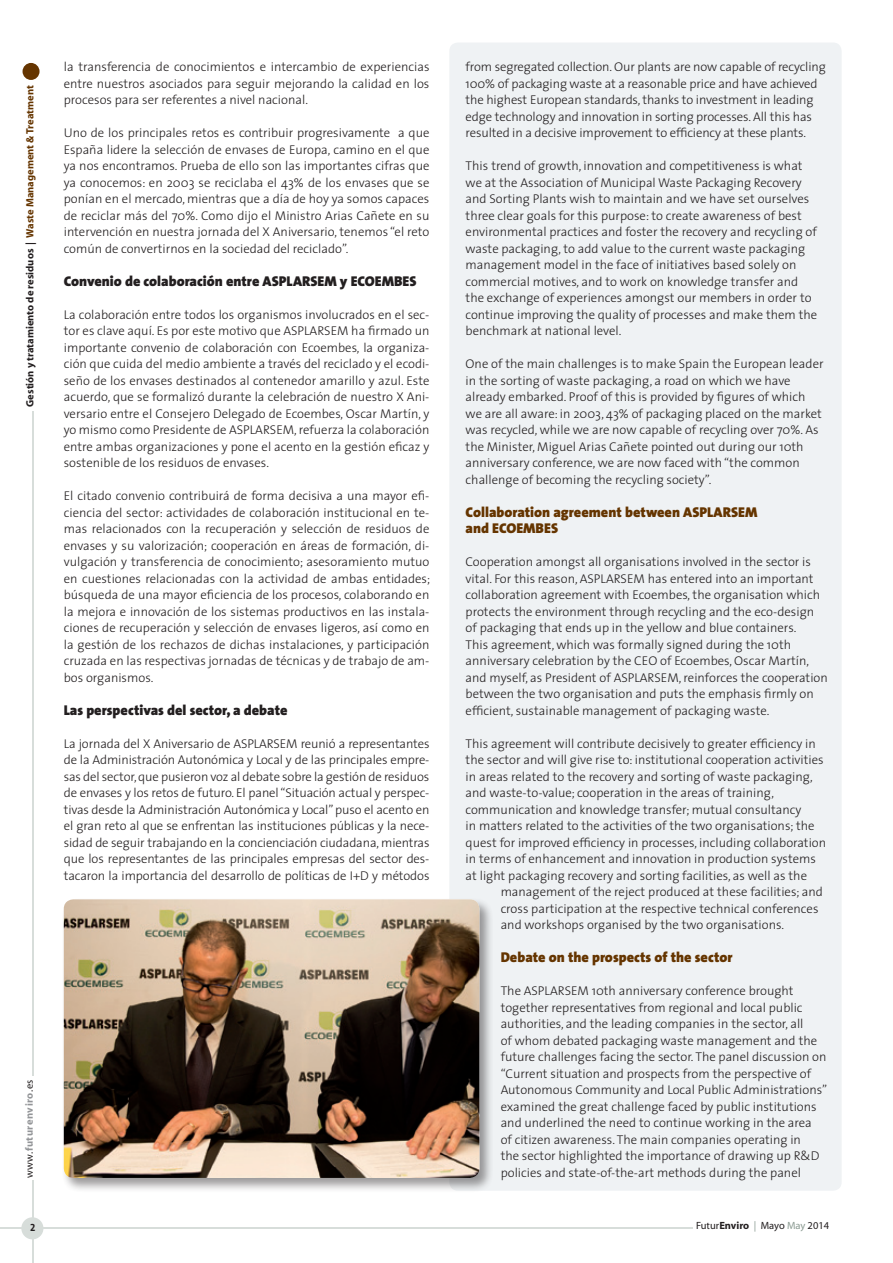
<style>
.page{position:relative;width:893px;height:1263px;background:#fff}
.page>*{position:absolute;margin:0;border:0;box-sizing:border-box;transform-origin:0 0}
.Ladillo_Texto{font:900 14.25px "The Sans";color:#653500}
.Ladillo_Texto_-_espñ{font:900 14.25px "The Sans";color:#231f20}
.Texto_ingles{font:300 12.75px/16.5px "The Sans";color:#231f20}
.Texto{font:300 12.75px/16.5px "The Sans";color:#231f20;text-align:justify}
.t1{font:700 10.5px "Myriad";color:#231f20}
.t2{font:10.5px "Myriad";color:#231f20}
.t3{font:700 10.5px "Myriad";letter-spacing:.05em;color:#939598}
.t4{font:10.5px "The Sans Bold Caps";color:#231f20}
.s1{color:#653500}
.s2{font-weight:400;color:#231f20}
.s3{font-weight:700}
.s4{color:#8b9b92}
</style>
<div class="page">
<hr style="left:0;top:1228px;width:692px;height:1px;background:#d7ddda">
<div style="left:23px;top:63px;width:17px;height:17px;background:#653500;border-radius:50%"></div>
<hr style="left:32px;top:1180px;width:1px;height:83px;background:#d7ddda">
<hr style="left:32px;top:411px;width:1px;height:665px;background:#d7ddda">
<div style="left:21px;top:1217px;width:22px;height:22px;background:#d7ddda;border-radius:50%"></div>
<div style="left:449px;top:43px;width:393px;height:1148px;background:#eff2f4;border-radius:9px"></div>
<div style="left:61px;top:897px;width:433px;height:295px;background:#231f20;opacity:.45"></div>
<img style="left:64px;top:899px;width:415px;height:279px">
<p class="t1" style="left:24px;top:407px;width:323px;rotate:-90deg">Gestión y tratamiento de residuos | <span class="s1">Waste Management &amp; Treatment</span></p>
<p class="Texto" style="left:64px;top:58px;width:367px">la transferencia de conocimientos e intercambio de experiencias entre nuestros asociados para seguir mejorando la calidad en los procesos para ser referentes a nivel nacional.</p>
<p class="Texto" style="left:64px;top:124px;width:367px">Uno de los principales retos es contribuir progresivamente a que España lidere la selección de envases de Europa, camino en el que ya nos encontramos. Prueba de ello son las importantes cifras que ya conocemos: en 2003 se reciclaba el 43% de los envases que se ponían en el mercado, mientras que a día de hoy ya somos capaces de reciclar más del 70%. Como dijo el Ministro Arias Cañete en su intervención en nuestra jornada del X Aniversario, tenemos “el reto común de convertirnos en la sociedad del reciclado”.</p>
<p class="Ladillo_Texto_-_espñ" style="left:64px;top:269px;width:354px">Convenio de colaboración entre ASPLARSEM y ECOEMBES</p>
<p class="Texto" style="left:64px;top:306px;width:367px">La colaboración entre todos los organismos involucrados en el sec&shy;tor es clave aquí. Es por este motivo que ASPLARSEM ha firmado un importante convenio de colaboración con Ecoembes, la organiza&shy;ción que cuida del medio ambiente a través del reciclado y el ecodi&shy;seño de los envases destinados al contenedor amarillo y azul. Este acuerdo, que se formalizó durante la celebración de nuestro X Ani&shy;versario entre el Consejero Delegado de Ecoembes, Oscar Martín, y yo mismo como Presidente de ASPLARSEM, refuerza la colaboración entre ambas organizaciones y pone el acento en la gestión eficaz y sostenible de los residuos de envases.</p>
<p class="Texto" style="left:64px;top:487px;width:368px">El citado convenio contribuirá de forma decisiva a una mayor efi&shy;ciencia del sector: actividades de colaboración institucional en te&shy;mas relacionados con la recuperación y selección de residuos de envases y su valorización; cooperación en áreas de formación, di&shy;vulgación y transferencia de conocimiento; asesoramiento mutuo en cuestiones relacionadas con la actividad de ambas entidades; búsqueda de una mayor eficiencia de los procesos, colaborando en la mejora e innovación de los sistemas productivos en las instala&shy;ciones de recuperación y selección de envases ligeros, así como en la gestión de los rechazos de dichas instalaciones, y participación cruzada en las respectivas jornadas de técnicas y de trabajo de am&shy;bos organismos.</p>
<p class="Ladillo_Texto_-_espñ" style="left:64px;top:698px;width:225px">Las perspectivas del sector, a debate</p>
<p class="Texto" style="left:64px;top:735px;width:367px">La jornada del X Aniversario de ASPLARSEM reunió a representantes de la Administración Autonómica y Local y de las principales empre&shy;sas del sector, que pusieron voz al debate sobre la gestión de residuos de envases y los retos de futuro. El panel “Situación actual y perspec&shy;tivas desde la Administración Autonómica y Local” puso el acento en el gran reto al que se enfrentan las instituciones públicas y la nece&shy;sidad de seguir trabajando en la concienciación ciudadana, mientras que los representantes de las principales empresas del sector des&shy;tacaron la importancia del desarrollo de políticas de I+D y métodos</p>
<p class="t3" style="left:24px;top:1178px;width:100px;rotate:-90deg"><span class="s2">www.</span>futurenviro<span class="s2">.es</span></p>
<p class="t4" style="left:30px;top:1219px;width:7px">2</p>
<p class="Texto_ingles" style="left:466px;top:58px;width:362px">from segregated collection. Our plants are now capable of recycling 100% of packaging waste at a reasonable price and have achieved the highest European standards, thanks to investment in leading edge technology and innovation in sorting processes. All this has resulted in a decisive improvement to efficiency at these plants.</p>
<p class="Texto_ingles" style="left:466px;top:157px;width:353px">This trend of growth, innovation and competitiveness is what we at the Association of Municipal Waste Packaging Recovery and Sorting Plants wish to maintain and we have set ourselves three clear goals for this purpose: to create awareness of best environmental practices and foster the recovery and recycling of waste packaging, to add value to the current waste packaging management model in the face of initiatives based solely on commercial motives, and to work on knowledge transfer and the exchange of experiences amongst our members in order to continue improving the quality of processes and make them the benchmark at national level.</p>
<p class="Texto_ingles" style="left:466px;top:355px;width:359px">One of the main challenges is to make Spain the European leader in the sorting of waste packaging, a road on which we have already embarked. Proof of this is provided by figures of which we are all aware: in 2003, 43% of packaging placed on the market was recycled, while we are now capable of recycling over 70%. As the Minister, Miguel Arias Cañete pointed out during our 10th anniversary conference, we are now faced with “the common challenge of becoming the recycling society”.</p>
<p class="Ladillo_Texto" style="left:466px;top:500px;width:293px">Collaboration agreement between ASPLARSEM</p>
<p class="Ladillo_Texto" style="left:466px;top:516px;width:94px">and ECOEMBES</p>
<p class="Texto_ingles" style="left:466px;top:553px;width:364px">Cooperation amongst all organisations involved in the sector is vital. For this reason, ASPLARSEM has entered into an important collaboration agreement with Ecoembes, the organisation which protects the environment through recycling and the eco-design of packaging that ends up in the yellow and blue containers.<br>This agreement, which was formally signed during the 10th anniversary celebration by the CEO of Ecoembes, Oscar Martín, and myself, as President of ASPLARSEM, reinforces the cooperation between the two organisation and puts the emphasis firmly on efficient, sustainable management of packaging waste.</p>
<p class="Texto_ingles" style="left:466px;top:735px;width:352px">This agreement will contribute decisively to greater efficiency in</p>
<p class="Texto_ingles" style="left:466px;top:751px;width:360px">the sector and will give rise to: institutional cooperation activities</p>
<p class="Texto_ingles" style="left:466px;top:768px;width:349px">in areas related to the recovery and sorting of waste packaging,</p>
<p class="Texto_ingles" style="left:466px;top:784px;width:310px">and waste-to-value; cooperation in the areas of training,</p>
<p class="Texto_ingles" style="left:466px;top:801px;width:337px">communication and knowledge transfer; mutual consultancy</p>
<p class="Texto_ingles" style="left:466px;top:817px;width:350px">in matters related to the activities of the two organisations; the</p>
<p class="Texto_ingles" style="left:466px;top:834px;width:362px">quest for improved efficiency in processes, including collaboration</p>
<p class="Texto_ingles" style="left:466px;top:850px;width:352px">in terms of enhancement and innovation in production systems</p>
<p class="Texto_ingles" style="left:466px;top:867px;width:343px">at light packaging recovery and sorting facilities, as well as the</p>
<p class="Texto_ingles" style="left:501px;top:883px;width:324px">management of the reject produced at these facilities; and</p>
<p class="Texto_ingles" style="left:501px;top:900px;width:319px">cross participation at the respective technical conferences</p>
<p class="Texto_ingles" style="left:501px;top:916px;width:285px">and workshops organised by the two organisations.</p>
<p class="Ladillo_Texto" style="left:501px;top:945px;width:233px">Debate on the prospects of the sector</p>
<p class="Texto_ingles" style="left:501px;top:982px;width:328px">The ASPLARSEM 10th anniversary conference brought together representatives from regional and local public authorities, and the leading companies in the sector, all<br>of whom debated packaging waste management and the future challenges facing the sector. The panel discussion on “Current situation and prospects from the perspective of Autonomous Community and Local Public Administrations” examined the great challenge faced by public institutions and underlined the need to continue working in the area<br>of citizen awareness. The main companies operating in<br>the sector highlighted the importance of drawing up R&amp;D policies and state-of-the-art methods during the panel</p>
<p class="t2" style="left:696px;top:1220px;width:135px">Futur<span class="s3">Enviro</span> <span class="s4">|</span> Mayo <span class="s4">May</span> 2014</p>
</div>
